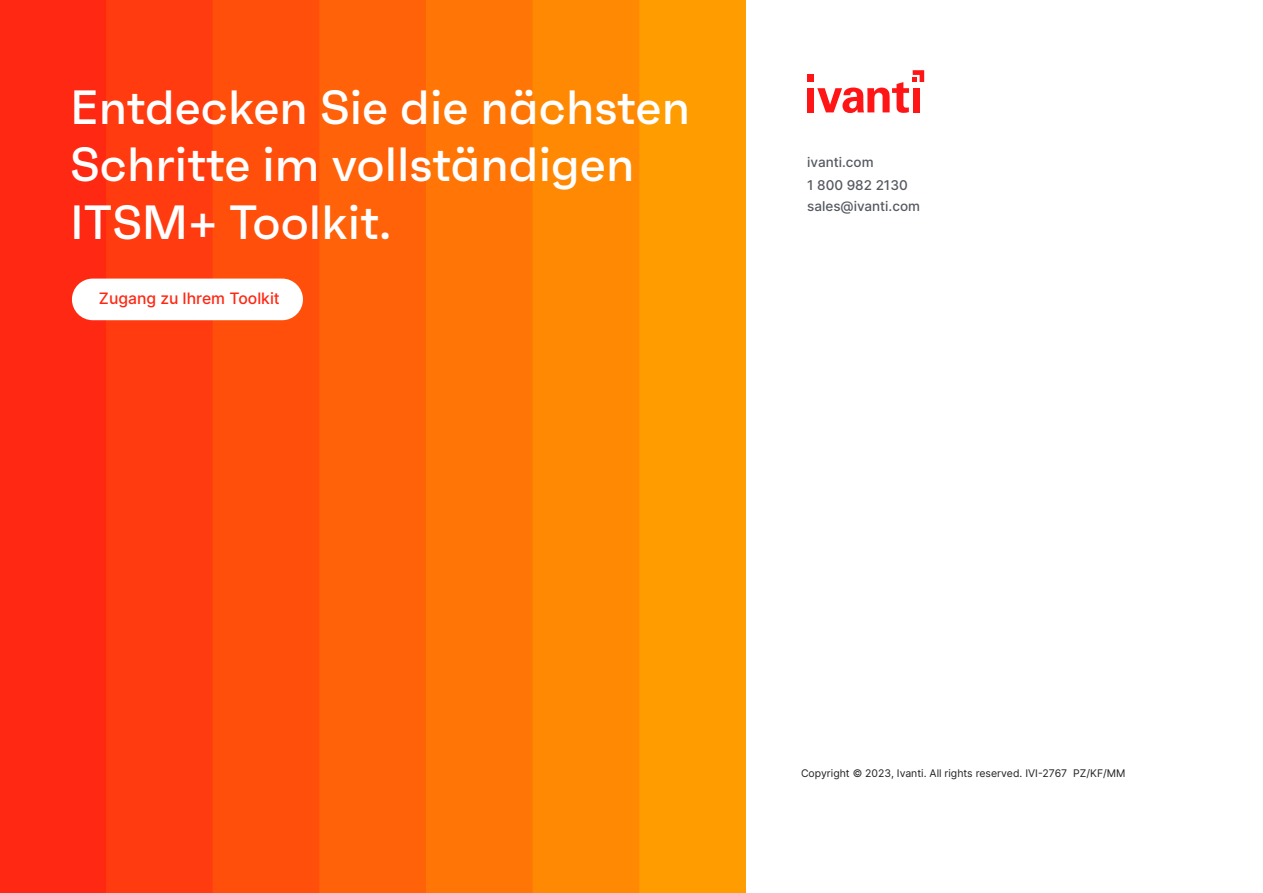
<style>
.page{position:relative;width:1263px;height:893px;background:#fff}
.page>*{position:absolute;margin:0;border:0;box-sizing:border-box;transform-origin:0 0}
.Heading_1{font:500 48px/57.6px "Faktum";color:#fff}
.Sub-Header{font:500 15.75px "Inter";color:#ff2712}
.t1{font:500 13.5px/22.5px "Inter";color:#555960}
.Footer_text{font:10.5px "Inter";color:#231f20}
</style>
<div class="page">
<img style="left:0;top:0;width:745px;height:893px">
<div style="left:807px;top:88px;width:7px;height:24px;background:#ff1515"></div>
<div style="left:807px;top:75px;width:7px;height:7px;background:#ff1515"></div>
<svg style="left:817px;top:70px;width:107px;height:43px"></svg>
<div style="left:72px;top:279px;width:231px;height:41px;background:#fff;border-radius:21px"></div>
<p class="Heading_1" style="left:70px;top:77px;width:621px">Entdecken Sie die nächsten<br>Schritte im vollständigen<br>ITSM+ Toolkit.</p>
<p class="Sub-Header" style="left:99px;top:287px;width:182px">Zugang zu Ihrem Toolkit</p>
<p class="t1" style="left:807px;top:151px;width:102px">ivanti.com<br>1 800 982 2130</p>
<p class="t1" style="left:807px;top:194px;width:114px">sales@ivanti.com</p>
<p class="Footer_text" style="left:801px;top:765px;width:326px">Copyright © 2023, Ivanti. All rights reserved. IVI-2767 PZ/KF/MM</p>
</div>
